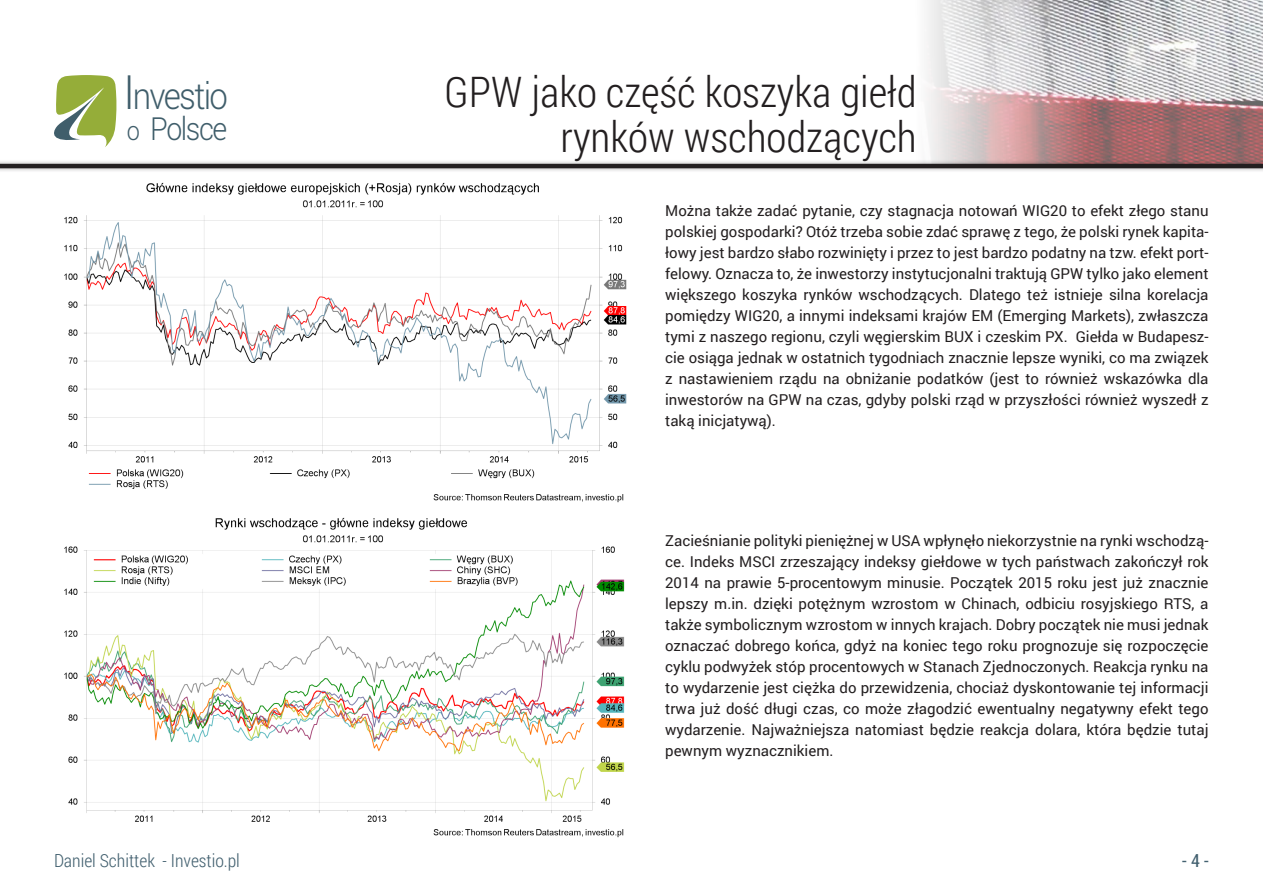
<style>
.page{position:relative;width:1263px;height:893px;background:#fff}
.page>*{position:absolute;margin:0;border:0;box-sizing:border-box;transform-origin:0 0}
.naglowek{font:300 42px/45px "Roboto Condensed";color:#231f20;text-align:right}
.t1{font:300 36.75px "Roboto";letter-spacing:-.05em;color:#405e6b;scale:.9 1}
.t2{font:300 31.8px "Roboto";letter-spacing:-.05em;color:#405e6b;scale:.9 1}
.t3{font:300 18px "Roboto Condensed";color:#42606f}
.t4{font:18px "Roboto Condensed";color:#42606f}
.ramka_tekstowa_obok{font:15px/21px "Roboto";color:#231f20;text-align:justify}
.s1{font-size:47.4px}
.s2{font-size:26.25px}
</style>
<div class="page">
<svg style="left:54px;top:75px;width:63px;height:72px"></svg>
<img style="left:927px;top:0;width:336px;height:159px">
<div style="left:0;top:159px;width:1263px;height:14px;background:#231f20;opacity:.4"></div>
<hr style="left:0;top:164px;width:1263px;height:4px;background:#231f20">
<img style="left:64px;top:182px;width:563px;height:321px">
<img style="left:64px;top:517px;width:561px;height:321px">
<h2 class="t1" style="left:123px;top:70px;width:118px"><span class="s1">I</span>nvestio</h2>
<h3 class="t2" style="left:127px;top:107px;width:113px"><span class="s2">o</span> Polsce</h3>
<p class="naglowek" style="left:444px;top:68px;width:474px">GPW jako część koszyka giełd rynków wschodzących</p>
<p class="ramka_tekstowa_obok" style="left:665px;top:199px;width:545px">Można także zadać pytanie, czy stagnacja notowań WIG20 to efekt złego stanu polskiej gospodarki? Otóż trzeba sobie zdać sprawę z tego, że polski rynek kapita&shy;łowy jest bardzo słabo rozwinięty i przez to jest bardzo podatny na tzw. efekt port&shy;felowy. Oznacza to, że inwestorzy instytucjonalni traktują GPW tylko jako element większego koszyka rynków wschodzących. Dlatego też istnieje silna korelacja pomiędzy WIG20, a innymi indeksami krajów EM (Emerging Markets), zwłaszcza tymi z naszego regionu, czyli węgierskim BUX i czeskim PX. Giełda w Budapesz&shy;cie osiąga jednak w ostatnich tygodniach znacznie lepsze wyniki, co ma związek z nastawieniem rządu na obniżanie podatków (jest to również wskazówka dla inwestorów na GPW na czas, gdyby polski rząd w przyszłości również wyszedł z taką inicjatywą).</p>
<p class="ramka_tekstowa_obok" style="left:665px;top:529px;width:545px">Zacieśnianie polityki pieniężnej w USA wpłynęło niekorzystnie na rynki wschodzą&shy;ce. Indeks MSCI zrzeszający indeksy giełdowe w tych państwach zakończył rok 2014 na prawie 5-procentowym minusie. Początek 2015 roku jest już znacznie lepszy m.in. dzięki potężnym wzrostom w Chinach, odbiciu rosyjskiego RTS, a także symbolicznym wzrostom w innych krajach. Dobry początek nie musi jednak oznaczać dobrego końca, gdyż na koniec tego roku prognozuje się rozpoczęcie cyklu podwyżek stóp procentowych w Stanach Zjednoczonych. Reakcja rynku na to wydarzenie jest ciężka do przewidzenia, chociaż dyskontowanie tej informacji trwa już dość długi czas, co może złagodzić ewentualny negatywny efekt tego wydarzenie. Najważniejsza natomiast będzie reakcja dolara, która będzie tutaj pewnym wyznacznikiem.</p>
<p class="t3" style="left:54px;top:848px;width:187px">Daniel Schittek - Investio.pl</p>
<p class="t4" style="left:1182px;top:848px;width:29px">- 4 -</p>
</div>
